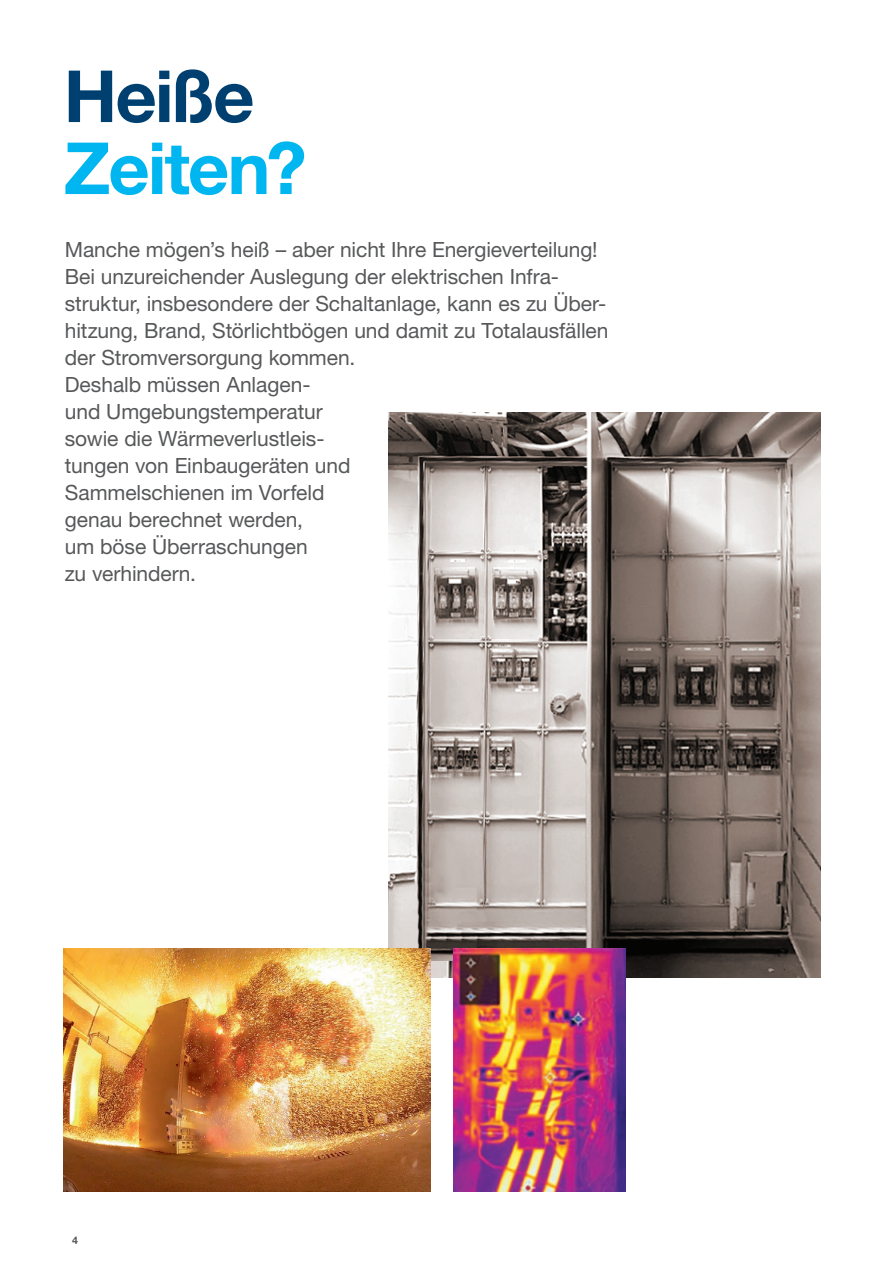
<style>
.page{position:relative;width:893px;height:1263px;background:#fff}
.page>*{position:absolute;margin:0;border:0;box-sizing:border-box;transform-origin:0 0}
.hager_Headline_60pt_60pt_bold{font:700 72px "Helvetica Neue LTW1 G";letter-spacing:-.025em;color:#00b6f0}
.hager_Headline_60pt_60pt_bold-2{font:700 72px "Helvetica Neue LTW1 G";letter-spacing:-.025em;color:#004071}
.hager_Teaser_text_14pt_18pt_roman{font:21px/27px "Helvetica Neue LTW1 G";letter-spacing:-.005em;color:#57585a}
.hager_Pagina_7pt_9pt_bold{font:700 10.5px "Helvetica Neue LTW1 G";color:#57585a}
</style>
<div class="page">
<img style="left:389px;top:413px;width:432px;height:564px">
<img style="left:454px;top:948px;width:172px;height:243px">
<img style="left:64px;top:948px;width:367px;height:243px">
<p class="hager_Headline_60pt_60pt_bold-2" style="left:64px;top:52px;width:192px">Heiße</p>
<p class="hager_Headline_60pt_60pt_bold" style="left:64px;top:124px;width:244px">Zeiten?</p>
<p class="hager_Teaser_text_14pt_18pt_roman" style="left:65px;top:236px;width:545px">Manche mögen’s heiß – aber nicht Ihre Energieverteilung!<br>Bei unzureichender Auslegung der elektrischen Infra&shy;struktur, insbesondere der Schaltanlage, kann es zu Über&shy;hitzung, Brand, Störlichtbögen und damit zu Totalausfällen der Stromversorgung kommen.<br>Deshalb müssen Anlagen-<br>und Umgebungstemperatur<br>sowie die Wärmeverlustleis-<br>tungen von Einbaugeräten und<br>Sammelschienen im Vorfeld<br>genau berechnet werden,<br>um böse Überraschungen<br>zu verhindern.</p>
<p class="hager_Pagina_7pt_9pt_bold" style="left:72px;top:1233px;width:7px">4</p>
</div>
